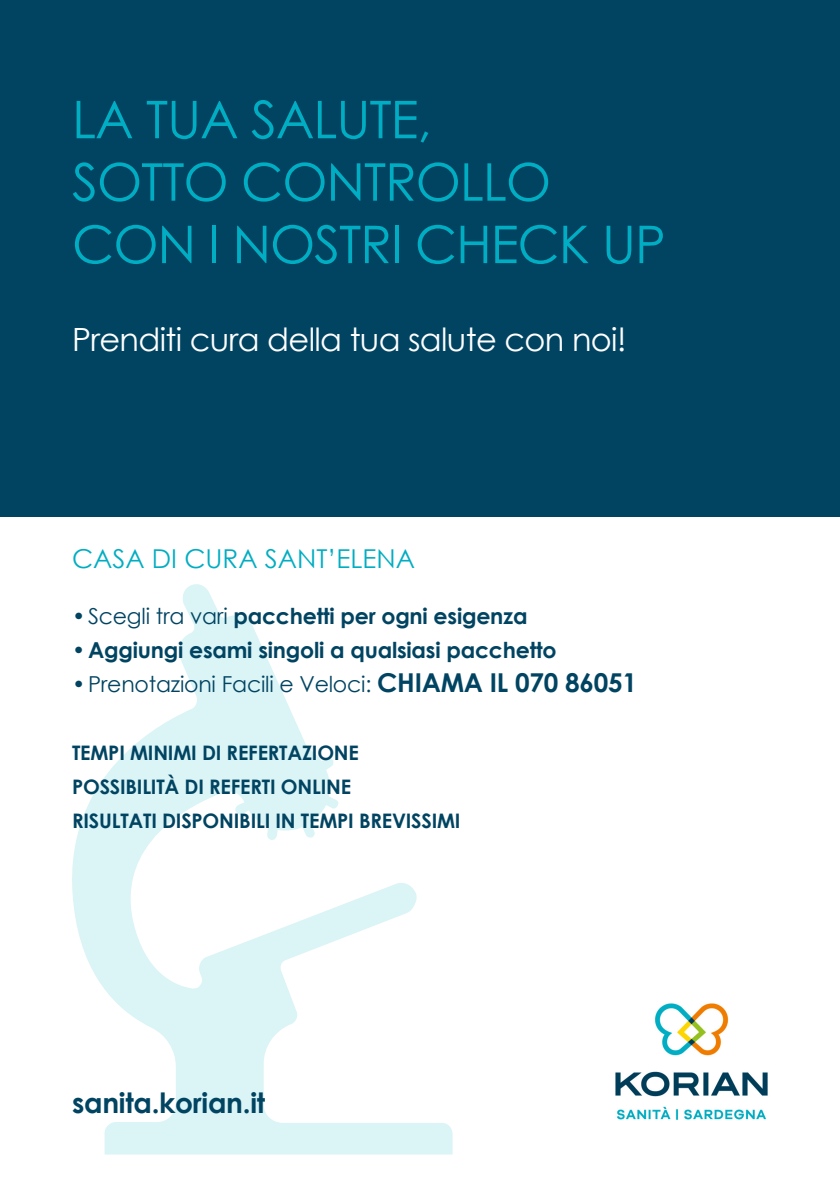
<style>
.page{position:relative;width:840px;height:1191px;background:#fff}
.page>*{position:absolute;margin:0;border:0;box-sizing:border-box;transform-origin:0 0}
.t1{font:52px/62.4px "Century Gothic";letter-spacing:-.02em;color:#00adc2}
.t2{font:32px "Century Gothic";letter-spacing:-.02em;color:#fff}
.t3{font:700 28px "Century Gothic";letter-spacing:-.01em;color:#004462}
.t4{font:26px "Century Gothic";color:#00adc2}
.t5{font:700 22px "Century Gothic";letter-spacing:-.01em;color:#004462}
.t6{font:22px "Century Gothic";letter-spacing:-.01em;color:#004462}
.t7{font:700 20px/34px "Century Gothic";letter-spacing:-.01em;color:#004462}
.s1{font-weight:400}
.s2{font-weight:700;font-size:26px}
</style>
<div class="page">
<svg style="left:72px;top:584px;width:380px;height:570px"></svg>
<div style="left:0;top:0;width:839px;height:516px;background:#004462"></div>
<img style="left:615px;top:1003px;width:153px;height:117px">
<h1 class="t1" style="left:72px;top:87px;width:595px">LA TUA SALUTE,<br>SOTTO CONTROLLO<br>CON I NOSTRI CHECK UP</h1>
<h2 class="t2" style="left:72px;top:317px;width:555px">Prenditi cura della tua salute con noi!</h2>
<h3 class="t4" style="left:72px;top:540px;width:344px">CASA DI CURA SANT’ELENA</h3>
<p class="t5" style="left:72px;top:599px;width:457px"><span class="s1">•Scegli tra vari</span> pacchetti per ogni esigenza</p>
<p class="t5" style="left:72px;top:633px;width:485px">•Aggiungi esami singoli a qualsiasi pacchetto</p>
<p class="t6" style="left:72px;top:669px;width:566px">•Prenotazioni Facili e Veloci: <span class="s2">CHIAMA IL 070 86051</span></p>
<p class="t7" style="left:72px;top:735px;width:389px">TEMPI MINIMI DI REFERTAZIONE<br>POSSIBILITÀ DI REFERTI ONLINE<br>RISULTATI DISPONIBILI IN TEMPI BREVISSIMI</p>
<h3 class="t3" style="left:72px;top:1081px;width:194px">sanita.korian.it</h3>
</div>
